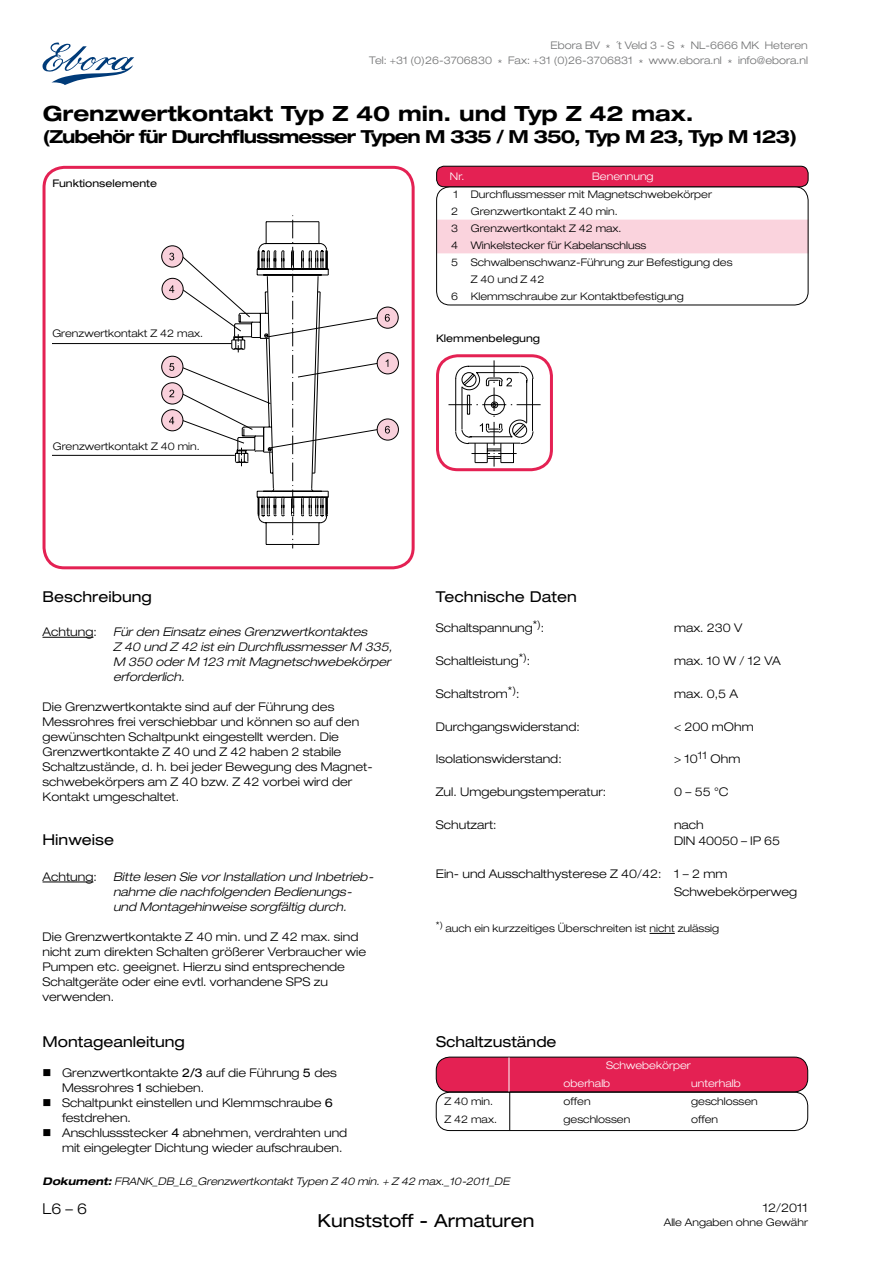
<style>
.page{position:relative;width:893px;height:1263px;background:#fff}
.page>*{position:absolute;margin:0;border:0;box-sizing:border-box;transform-origin:0 0}
.t1{font:700 expanded 21px "Helvetica Neue LT Pro";color:#000}
.t2{font:700 expanded 18px "Helvetica Neue LT Pro";letter-spacing:-.06em;color:#000}
.t3{font:expanded 18px "Helvetica Neue LT Pro";color:#000}
.t4{font:expanded 15px "Helvetica Neue LT Pro";color:#000}
.t5{font:300 expanded 15px "Helvetica Neue LT Pro";color:#000}
.t6{font:300 expanded 12px/15px "Helvetica Neue LT Pro";color:#000}
.t7{font:italic 300 expanded 12px/15px "Helvetica Neue LT Pro";color:#000}
.t8{font:300 expanded 12px "Helvetica Neue";color:#000}
.t9{font:300 expanded 10.5px "Helvetica Neue LT Pro";color:#000}
.t10{font:300 expanded 10.5px/15px "Helvetica Neue LT Pro";color:#707172;text-align:right}
.t11{font:italic 300 expanded 10.5px "Helvetica Neue LT Pro";color:#000}
.t12{font:300 expanded 10.5px/18.3px "Helvetica Neue LT Pro";color:#fff}
.t13{font:expanded 10.5px "Helvetica Neue LT Pro";color:#000}
.s1{font-weight:400}
.s2{font-weight:700}
</style>
<div class="page">
<svg style="left:43px;top:43px;width:91px;height:42px"></svg>
<div style="left:436px;top:354px;width:117px;height:117px;border:3px solid #e42153;border-radius:20px"></div>
<hr style="left:43px;top:637px;width:50px;height:1px;background:#000">
<div style="left:43px;top:166px;width:372px;height:403px;border:3px solid #e42153;border-radius:20px"></div>
<svg style="left:181px;top:215px;width:198px;height:333px"></svg>
<div style="left:162px;top:278px;width:21px;height:22px;background:#f9d0db;border-radius:50%"></div>
<div style="left:162px;top:278px;width:21px;height:22px;border:1px solid #000;border-radius:50%"></div>
<div style="left:162px;top:410px;width:21px;height:21px;background:#f9d0db;border-radius:50%"></div>
<div style="left:161px;top:409px;width:22px;height:22px;border:1px solid #000;border-radius:50%"></div>
<div style="left:162px;top:383px;width:21px;height:21px;background:#f9d0db;border-radius:50%"></div>
<div style="left:161px;top:383px;width:22px;height:21px;border:1px solid #000;border-radius:50%"></div>
<div style="left:162px;top:356px;width:21px;height:21px;background:#f9d0db;border-radius:50%"></div>
<div style="left:161px;top:356px;width:22px;height:22px;border:1px solid #000;border-radius:50%"></div>
<div style="left:377px;top:419px;width:21px;height:21px;background:#f9d0db;border-radius:50%"></div>
<div style="left:377px;top:419px;width:22px;height:21px;border:1px solid #000;border-radius:50%"></div>
<div style="left:377px;top:353px;width:21px;height:21px;background:#f9d0db;border-radius:50%"></div>
<div style="left:377px;top:352px;width:22px;height:22px;border:1px solid #000;border-radius:50%"></div>
<div style="left:377px;top:307px;width:21px;height:21px;background:#f9d0db;border-radius:50%"></div>
<div style="left:377px;top:307px;width:21px;height:21px;border:1px solid #000;border-radius:50%"></div>
<div style="left:162px;top:246px;width:21px;height:21px;background:#f9d0db;border-radius:50%"></div>
<div style="left:161px;top:246px;width:22px;height:21px;border:1px solid #000;border-radius:50%"></div>
<svg style="left:169px;top:285px;width:5px;height:8px"></svg>
<svg style="left:169px;top:363px;width:5px;height:8px"></svg>
<svg style="left:169px;top:390px;width:5px;height:7px"></svg>
<svg style="left:169px;top:417px;width:5px;height:7px"></svg>
<svg style="left:385px;top:314px;width:5px;height:8px"></svg>
<svg style="left:385px;top:426px;width:5px;height:7px"></svg>
<svg style="left:169px;top:253px;width:5px;height:7px"></svg>
<hr style="left:53px;top:343px;width:179px;height:1px;background:#000">
<hr style="left:53px;top:455px;width:182px;height:1px;background:#000">
<hr style="left:43px;top:882px;width:50px;height:1px;background:#000">
<svg style="left:649px;top:933px;width:26px;height:1px"></svg>
<div style="left:436px;top:1057px;width:372px;height:35px;background:#e42153;border-radius:14px"></div>
<div style="left:436px;top:1057px;width:372px;height:35px;border:1px solid #000;border-radius:14px"></div>
<div style="left:436px;top:1092px;width:372px;height:39px;border:1px solid #000;border-radius:14px"></div>
<hr style="left:509px;top:1057px;width:1px;height:34px;background:#fff">
<hr style="left:509px;top:1092px;width:1px;height:38px;background:#000">
<svg style="left:448px;top:360px;width:93px;height:107px"></svg>
<div style="left:437px;top:220px;width:371px;height:33px;background:#fad3dd"></div>
<div style="left:436px;top:186px;width:372px;height:119px;border:1px solid #000;border-radius:14px"></div>
<div style="left:437px;top:166px;width:371px;height:21px;background:#e42153;border-radius:8px"></div>
<div style="left:436px;top:166px;width:372px;height:21px;border:1px solid #000;border-radius:8px"></div>
<p class="t10" style="left:369px;top:38px;width:440px">Ebora BV * ´t Veld 3 - S * NL-6666 MK Heteren<br>Tel: +31 (0)26-3706830 * Fax: +31 (0)26-3706831 * www.ebora.nl * info@ebora.nl</p>
<h1 class="t1" style="left:43px;top:100px;width:652px">Grenzwertkontakt Typ Z 40 min. und Typ Z 42 max.</h1>
<h2 class="t2" style="left:43px;top:125px;width:756px">(Zubehör für Durchflussmesser Typen M 335 / M 350, Typ M 23, Typ M 123)</h2>
<p class="t13" style="left:52px;top:176px;width:106px">Funktionselemente</p>
<p class="t9" style="left:52px;top:327px;width:152px">Grenzwertkontakt Z 42 max.</p>
<p class="t9" style="left:53px;top:439px;width:148px">Grenzwertkontakt Z 40 min.</p>
<p class="t12" style="left:450px;top:167px;width:16px">Nr.</p>
<p class="t12" style="left:592px;top:167px;width:63px">Benennung</p>
<p class="t9" style="left:453px;top:188px;width:260px">1 Durchflussmesser mit Magnetschwebekörper</p>
<p class="t9" style="left:451px;top:205px;width:168px">2 Grenzwertkontakt Z 40 min.</p>
<p class="t9" style="left:451px;top:222px;width:172px">3 Grenzwertkontakt Z 42 max.</p>
<p class="t9" style="left:451px;top:239px;width:197px">4 Winkelstecker für Kabelanschluss</p>
<p class="t9" style="left:451px;top:256px;width:283px">5 Schwalbenschwanz-Führung zur Befestigung des</p>
<p class="t9" style="left:471px;top:273px;width:75px">Z 40 und Z 42</p>
<p class="t9" style="left:451px;top:290px;width:234px">6 Klemmschraube zur Kontaktbefestigung</p>
<p class="t13" style="left:436px;top:332px;width:106px">Klemmenbelegung</p>
<p class="t4" style="left:43px;top:587px;width:111px">Beschreibung</p>
<p class="t8" style="left:43px;top:625px;width:56px">Achtung:</p>
<p class="t7" style="left:113px;top:624px;width:281px">Für den Einsatz eines Grenzwertkontaktes<br>Z 40 und Z 42 ist ein Durchflussmesser M 335, M 350 oder M 123 mit Magnetschwebekörper erforderlich.</p>
<p class="t6" style="left:43px;top:699px;width:332px">Die Grenzwertkontakte sind auf der Führung des Messrohres frei verschiebbar und können so auf den gewünschten Schaltpunkt eingestellt werden. Die Grenzwertkontakte Z 40 und Z 42 haben 2 stabile Schaltzustände, d. h. bei jeder Bewegung des Magnet&shy;schwebekörpers am Z 40 bzw. Z 42 vorbei wird der Kontakt umgeschaltet.</p>
<p class="t4" style="left:43px;top:830px;width:73px">Hinweise</p>
<p class="t8" style="left:43px;top:869px;width:56px">Achtung:</p>
<p class="t7" style="left:113px;top:869px;width:262px">Bitte lesen Sie vor Installation und Inbetrieb&shy;nahme die nachfolgenden Bedienungs&shy;und Montagehinweise sorgfältig durch.</p>
<p class="t6" style="left:43px;top:929px;width:325px">Die Grenzwertkontakte Z 40 min. und Z 42 max. sind nicht zum direkten Schalten größerer Verbraucher wie Pumpen etc. geeignet. Hierzu sind entsprechende Schaltgeräte oder eine evtl. vorhandene SPS zu verwenden.</p>
<p class="t4" style="left:43px;top:1032px;width:144px">Montageanleitung</p>
<p class="t6" style="left:62px;top:1065px;width:287px">Grenzwertkontakte <span class="s1">2/3</span> auf die Führung <span class="s1">5</span> des Messrohres <span class="s1">1</span> schieben.<br>Schaltpunkt einstellen und Klemmschraube <span class="s1">6 </span>festdrehen.<br>Anschlussstecker <span class="s1">4</span> abnehmen, verdrahten und mit eingelegter Dichtung wieder aufschrauben.</p>
<p class="t4" style="left:436px;top:587px;width:142px">Technische Daten</p>
<p class="t6" style="left:436px;top:620px;width:110px">Schaltspannung<sup>*)</sup>:</p>
<p class="t6" style="left:674px;top:620px;width:70px">max. 230 V</p>
<p class="t6" style="left:436px;top:653px;width:96px">Schaltleistung<sup>*)</sup>:</p>
<p class="t6" style="left:674px;top:653px;width:108px">max. 10 W / 12 VA</p>
<p class="t6" style="left:436px;top:686px;width:85px">Schaltstrom<sup>*)</sup>:</p>
<p class="t6" style="left:674px;top:686px;width:66px">max. 0,5 A</p>
<p class="t6" style="left:436px;top:718px;width:146px">Durchgangswiderstand:</p>
<p class="t6" style="left:674px;top:718px;width:81px">&lt; 200 mOhm</p>
<p class="t6" style="left:436px;top:751px;width:127px">Isolationswiderstand:</p>
<p class="t6" style="left:674px;top:751px;width:68px">&gt; 10<sup>11</sup> Ohm</p>
<p class="t6" style="left:436px;top:784px;width:172px">Zul. Umgebungstemperatur:</p>
<p class="t6" style="left:674px;top:784px;width:56px">0 – 55 °C</p>
<p class="t6" style="left:436px;top:817px;width:62px">Schutzart:</p>
<p class="t6" style="left:674px;top:816px;width:108px;line-height:16.4px">nach<br>DIN 40050 – IP 65</p>
<p class="t6" style="left:674px;top:864px;width:125px;line-height:18.6px;text-indent:-238px">Ein- und Ausschalthysterese Z 40/42: 1 – 2 mm<br>Schwebekörperweg</p>
<p class="t9" style="left:436px;top:922px;width:285px"><sup>*)</sup> auch ein kurzzeitiges Überschreiten ist nicht zulässig</p>
<p class="t4" style="left:436px;top:1032px;width:122px">Schaltzustände</p>
<p class="t12" style="left:564px;top:1055px;width:129px;text-indent:43px">Schwebekörper oberhalb</p>
<p class="t12" style="left:691px;top:1074px;width:51px">unterhalb</p>
<p class="t9" style="left:444px;top:1095px;width:50px">Z 40 min.</p>
<p class="t9" style="left:564px;top:1095px;width:29px">offen</p>
<p class="t9" style="left:691px;top:1095px;width:68px">geschlossen</p>
<p class="t9" style="left:444px;top:1113px;width:54px">Z 42 max.</p>
<p class="t9" style="left:564px;top:1113px;width:68px">geschlossen</p>
<p class="t9" style="left:691px;top:1113px;width:29px">offen</p>
<p class="t11" style="left:43px;top:1175px;width:469px"><span class="s2">Dokument:</span> FRANK_DB_L6_Grenzwertkontakt Typen Z 40 min. + Z 42 max._10-2011_DE</p>
<p class="t5" style="left:43px;top:1199px;width:46px">L6 – 6</p>
<p class="t6" style="left:763px;top:1200px;width:46px">12/2011</p>
<h2 class="t3" style="left:317px;top:1209px;width:219px">Kunststoff - Armaturen</h2>
<p class="t9" style="left:664px;top:1215px;width:146px">Alle Angaben ohne Gewähr</p>
</div>
